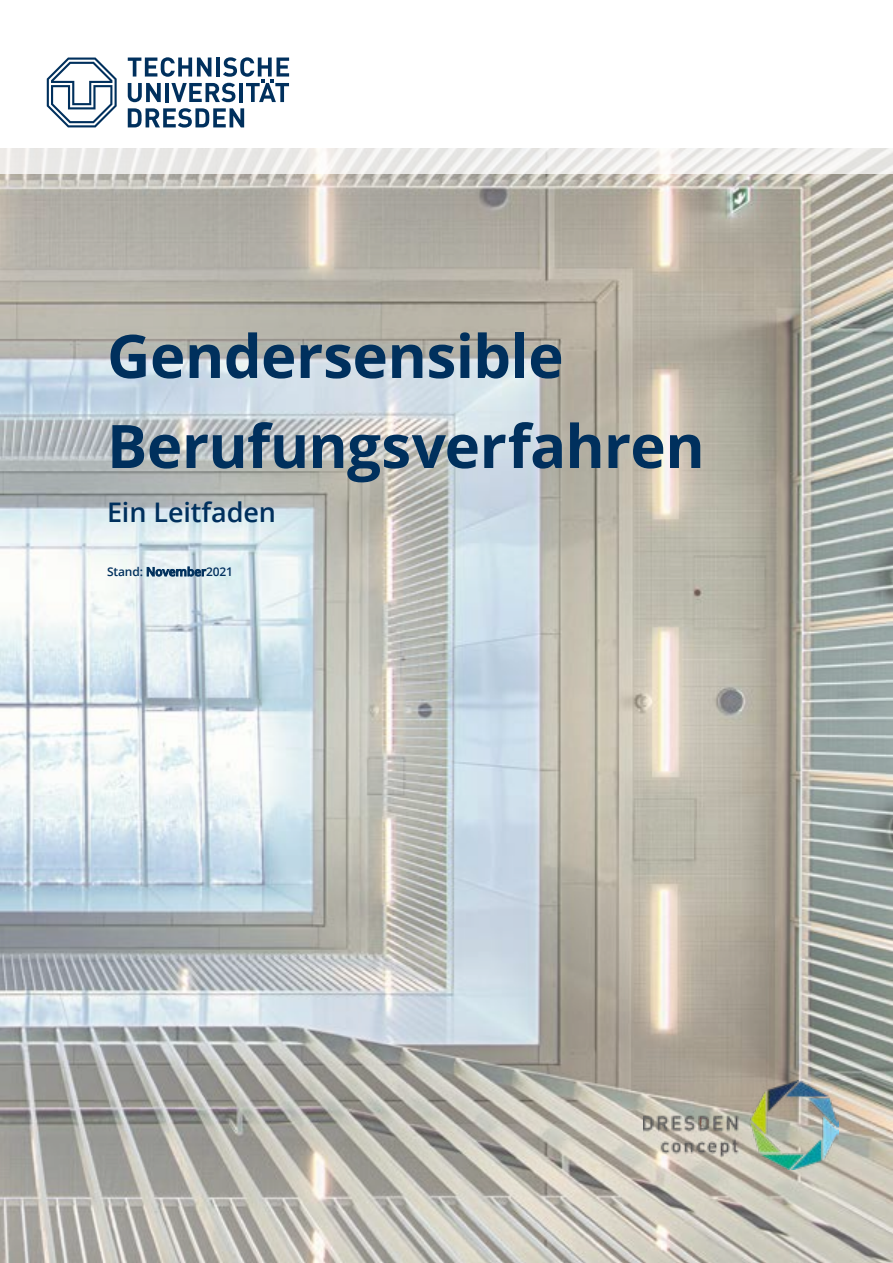
<style>
.page{position:relative;width:893px;height:1263px;background:#fff}
.page>*{position:absolute;margin:0;border:0;box-sizing:border-box;transform-origin:0 0}
.t1{font:700 60px/90px "Open Sans";letter-spacing:-.01em;color:#00305d}
.t2{font:600 27px "Open Sans";letter-spacing:-.005em;color:#00305d}
.t3{font:600 12px "Open Sans";letter-spacing:-.01em;color:#00305d}
</style>
<div class="page">
<img style="left:0;top:174px;width:893px;height:1089px">
<div style="left:0;top:148px;width:893px;height:26px;background:linear-gradient(to bottom,#ededeb,#eeedeb)"></div>
<img style="left:643px;top:1080px;width:196px;height:89px">
<svg style="left:128px;top:108px;width:116px;height:20px"></svg>
<svg style="left:128px;top:57px;width:161px;height:45px"></svg>
<svg style="left:47px;top:58px;width:70px;height:69px"></svg>
<p class="t1" style="left:107px;top:310px;width:599px">Gendersensible<br>Berufungsverfahren</p>
<p class="t2" style="left:107px;top:494px;width:170px">Ein Leitfaden</p>
<p class="t3" style="left:107px;top:563px;width:128px">Stand: November2021</p>
</div>
